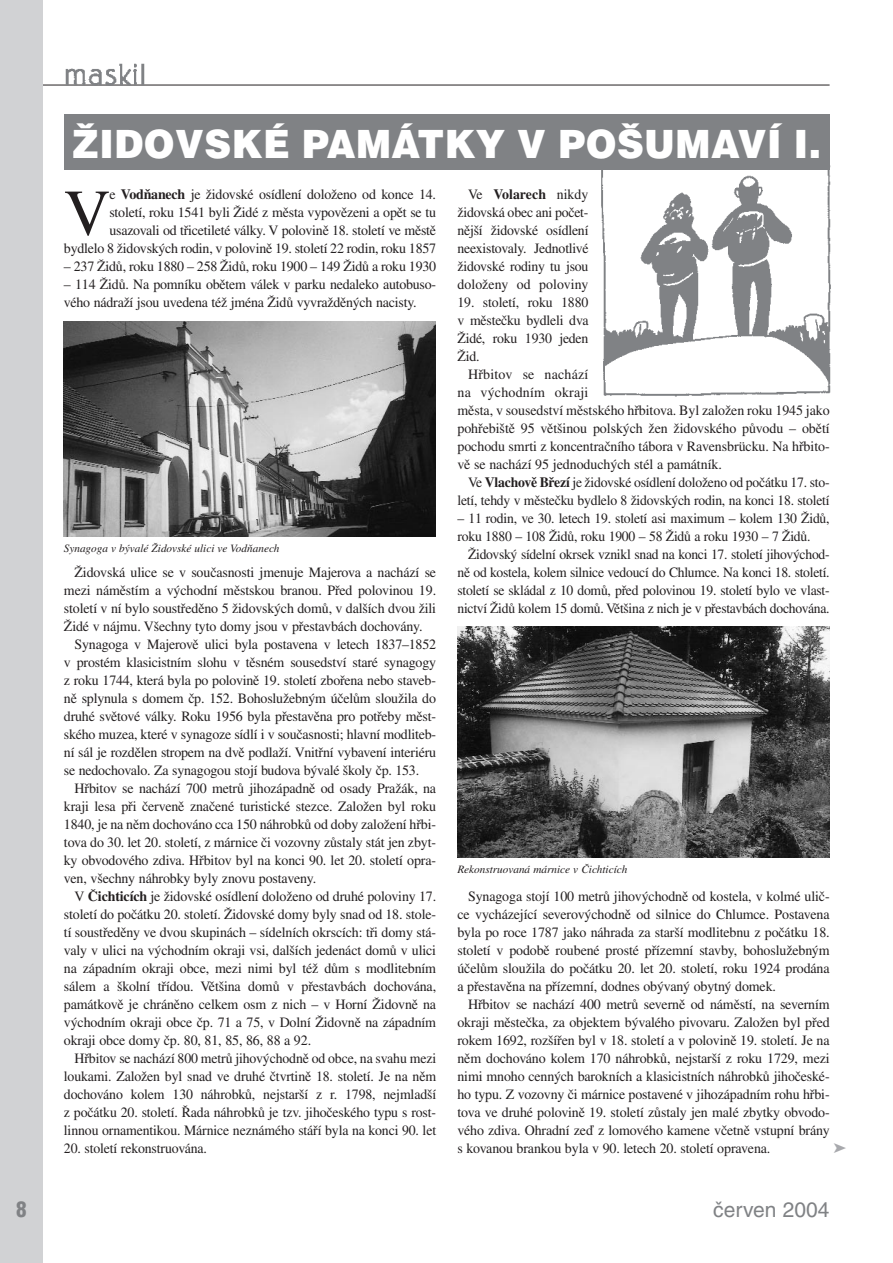
<style>
.page{position:relative;width:893px;height:1263px;background:#fff}
.page>*{position:absolute;margin:0;border:0;box-sizing:border-box;transform-origin:0 0}
.t1{font:65.7px "Times CE";color:#231f20}
.t2{font:900 39px "Helvetica CE";letter-spacing:.015em;color:#fff;scale:.95 1}
.t3{font:21px "Helvetica CE";color:#808285}
.t4{font:900 21px "Helvetica Condensed CE";color:#808285}
.t5{font:14.25px/18px "Times CE";letter-spacing:-.01em;color:#231f20;text-align:justify}
.t6{font:14.25px/18px "Times CE";letter-spacing:-.01em;color:#231f20;text-align:right;scale:.96 1}
.t7{font:italic 11.25px "Times CE";color:#231f20}
.s1{font-weight:700}
</style>
<div class="page">
<hr style="left:37px;top:85px;width:792px;height:1px;background:#231f20">
<div style="left:0;top:0;width:43px;height:1263px;background:#d1d2d4"></div>
<img style="left:65px;top:63px;width:80px;height:23px">
<img style="left:64px;top:321px;width:371px;height:215px">
<img style="left:457px;top:627px;width:372px;height:231px">
<img style="left:601px;top:156px;width:230px;height:241px">
<div style="left:64px;top:115px;width:765px;height:55px;background:#808285"></div>
<h2 class="t2" style="left:72px;top:128px;width:789px">ŽIDOVSKÉ PAMÁTKY V POŠUMAVÍ I.</h2>
<p class="t5" style="left:64px;top:187px;width:374px;text-align:right">e <span class="s1">Vodňanech</span> je židovské osídlení doloženo od konce 14.<br>století, roku 1541 byli Židé z města vypovězeni a opět se tu usazovali od třicetileté války. V polovině 18. století ve městě<br>bydlelo 8 židovských rodin, v polovině 19. století 22 rodin, roku 1857</p>
<p class="t5" style="left:64px;top:259px;width:374px">– 237 Židů, roku 1880 – 258 Židů, roku 1900 – 149 Židů a roku 1930</p>
<p class="t5" style="left:64px;top:277px;width:374px">– 114 Židů. Na pomníku obětem válek v parku nedaleko autobuso&shy;vého nádraží jsou uvedena též jména Židů vyvražděných nacisty.</p>
<h1 class="t1" style="left:64px;top:190px;width:48px">V</h1>
<p class="t7" style="left:64px;top:544px;width:217px">Synagoga v bývalé Židovské ulici ve Vodňanech</p>
<p class="t5" style="left:75px;top:565px;width:363px">Židovská ulice se v současnosti jmenuje Majerova a nachází se</p>
<p class="t5" style="left:64px;top:583px;width:374px">mezi náměstím a východní městskou branou. Před polovinou 19.</p>
<p class="t5" style="left:64px;top:601px;width:374px">století v ní bylo soustředěno 5 židovských domů, v dalších dvou žili</p>
<p class="t5" style="left:64px;top:619px;width:360px">Židé v nájmu. Všechny tyto domy jsou v přestavbách dochovány.</p>
<p class="t5" style="left:75px;top:637px;width:363px">Synagoga v Majerově ulici byla postavena v letech 1837–1852</p>
<p class="t5" style="left:64px;top:655px;width:373px">v prostém klasicistním slohu v těsném sousedství staré synagogy</p>
<p class="t5" style="left:64px;top:673px;width:373px">z roku 1744, která byla po polovině 19. století zbořena nebo staveb-</p>
<p class="t5" style="left:64px;top:691px;width:373px">ně splynula s domem čp. 152. Bohoslužebným účelům sloužila do</p>
<p class="t5" style="left:64px;top:709px;width:373px">druhé světové války. Roku 1956 byla přestavěna pro potřeby měst-</p>
<p class="t5" style="left:64px;top:727px;width:373px">ského muzea, které v synagoze sídlí i v současnosti; hlavní modliteb-</p>
<p class="t5" style="left:64px;top:745px;width:373px">ní sál je rozdělen stropem na dvě podlaží. Vnitřní vybavení interiéru</p>
<p class="t5" style="left:64px;top:763px;width:357px">se nedochovalo. Za synagogou stojí budova bývalé školy čp. 153.</p>
<p class="t5" style="left:75px;top:781px;width:363px">Hřbitov se nachází 700 metrů jihozápadně od osady Pražák, na</p>
<p class="t5" style="left:64px;top:799px;width:374px">kraji lesa při červeně značené turistické stezce. Založen byl roku</p>
<p class="t5" style="left:64px;top:817px;width:374px">1840, je na něm dochováno cca 150 náhrobků od doby založení hřbi-</p>
<p class="t5" style="left:64px;top:835px;width:373px">tova do 30. let 20. století, z márnice či vozovny zůstaly stát jen zbyt-</p>
<p class="t5" style="left:64px;top:853px;width:374px">ky obvodového zdiva. Hřbitov byl na konci 90. let 20. století opra-</p>
<p class="t5" style="left:64px;top:871px;width:254px">ven, všechny náhrobky byly znovu postaveny.</p>
<p class="t5" style="left:75px;top:889px;width:363px">V <span class="s1">Čichticích</span> je židovské osídlení doloženo od druhé poloviny 17.</p>
<p class="t5" style="left:64px;top:907px;width:374px">století do počátku 20. století. Židovské domy byly snad od 18. stole-</p>
<p class="t5" style="left:64px;top:925px;width:374px">tí soustředěny ve dvou skupinách – sídelních okrscích: tři domy stá-</p>
<p class="t5" style="left:64px;top:943px;width:374px">valy v ulici na východním okraji vsi, dalších jedenáct domů v ulici</p>
<p class="t5" style="left:64px;top:961px;width:374px">na západním okraji obce, mezi nimi byl též dům s modlitebním</p>
<p class="t5" style="left:64px;top:979px;width:374px">sálem a školní třídou. Většina domů v přestavbách dochována,</p>
<p class="t5" style="left:64px;top:997px;width:374px">památkově je chráněno celkem osm z nich – v Horní Židovně na</p>
<p class="t5" style="left:64px;top:1015px;width:374px">východním okraji obce čp. 71 a 75, v Dolní Židovně na západním</p>
<p class="t5" style="left:64px;top:1033px;width:249px">okraji obce domy čp. 80, 81, 85, 86, 88 a 92.</p>
<p class="t5" style="left:75px;top:1051px;width:363px">Hřbitov se nachází 800 metrů jihovýchodně od obce, na svahu mezi</p>
<p class="t5" style="left:64px;top:1069px;width:374px">loukami. Založen byl snad ve druhé čtvrtině 18. století. Je na něm</p>
<p class="t5" style="left:64px;top:1087px;width:374px">dochováno kolem 130 náhrobků, nejstarší z r. 1798, nejmladší</p>
<p class="t5" style="left:64px;top:1105px;width:374px">z počátku 20. století. Řada náhrobků je tzv. jihočeského typu s rost-</p>
<p class="t5" style="left:64px;top:1123px;width:374px">linnou ornamentikou. Márnice neznámého stáří byla na konci 90. let</p>
<p class="t5" style="left:64px;top:1141px;width:145px">20. století rekonstruována.</p>
<p class="t5" style="left:457px;top:187px;width:132px;text-indent:11px">Ve <span class="s1">Volarech</span> nikdy židovská obec ani počet&shy;nější židovské osídlení neexistovaly. Jednotlivé židovské rodiny tu jsou doloženy od poloviny</p>
<p class="t5" style="left:457px;top:295px;width:132px">19. století, roku 1880 v městečku bydleli dva Židé, roku 1930 jeden Žid.</p>
<p class="t5" style="left:457px;top:367px;width:374px;text-align:left;text-indent:11px">Hřbitov se nachází<br>na východním okraji<br>města, v sousedství městského hřbitova. Byl založen roku 1945 jako pohřebiště 95 většinou polských žen židovského původu – obětí pochodu smrti z koncentračního tábora v Ravensbrücku. Na hřbito&shy;vě se nachází 95 jednoduchých stél a památník.</p>
<p class="t6" style="left:457px;top:475px;width:389px">Ve <span class="s1">Vlachově Březí</span> je židovské osídlení doloženo od počátku 17. sto&shy;letí, tehdy v městečku bydlelo 8 židovských rodin, na konci 18. století</p>
<p class="t6" style="left:457px;top:511px;width:389px;text-align:left">– 11 rodin, ve 30. letech 19. století asi maximum – kolem 130 Židů, roku 1880 – 108 Židů, roku 1900 – 58 Židů a roku 1930 – 7 Židů.</p>
<p class="t6" style="left:457px;top:547px;width:389px;text-align:justify;text-indent:11px">Židovský sídelní okrsek vznikl snad na konci 17. století jihovýchod&shy;ně od kostela, kolem silnice vedoucí do Chlumce. Na konci 18. století. století se skládal z 10 domů, před polovinou 19. století bylo ve vlast&shy;nictví Židů kolem 15 domů. Většina z nich je v přestavbách dochována.</p>
<p class="t7" style="left:457px;top:866px;width:171px">Rekonstruovaná márnice v Čichticích</p>
<p class="t5" style="left:457px;top:889px;width:374px;text-indent:11px">Synagoga stojí 100 metrů jihovýchodně od kostela, v kolmé ulič&shy;ce vycházející severovýchodně od silnice do Chlumce. Postavena byla po roce 1787 jako náhrada za starší modlitebnu z počátku 18. století v podobě roubené prosté přízemní stavby, bohoslužebným účelům sloužila do počátku 20. let 20. století, roku 1924 prodána a přestavěna na přízemní, dodnes obývaný obytný domek.</p>
<p class="t5" style="left:457px;top:997px;width:374px;text-indent:11px">Hřbitov se nachází 400 metrů severně od náměstí, na severním okraji městečka, za objektem bývalého pivovaru. Založen byl před rokem 1692, rozšířen byl v 18. století a v polovině 19. století. Je na něm dochováno kolem 170 náhrobků, nejstarší z roku 1729, mezi nimi mnoho cenných barokních a klasicistních náhrobků jihočeské&shy;ho typu. Z vozovny či márnice postavené v jihozápadním rohu hřbi&shy;tova ve druhé polovině 19. století zůstaly jen malé zbytky obvodo&shy;vého zdiva. Ohradní zeď z lomového kamene včetně vstupní brány s kovanou brankou byla v 90. letech 20. století opravena.</p>
<h3 class="t4" style="left:16px;top:1201px;width:12px">8</h3>
<h3 class="t3" style="left:713px;top:1201px;width:118px">červen 2004</h3>
</div>
